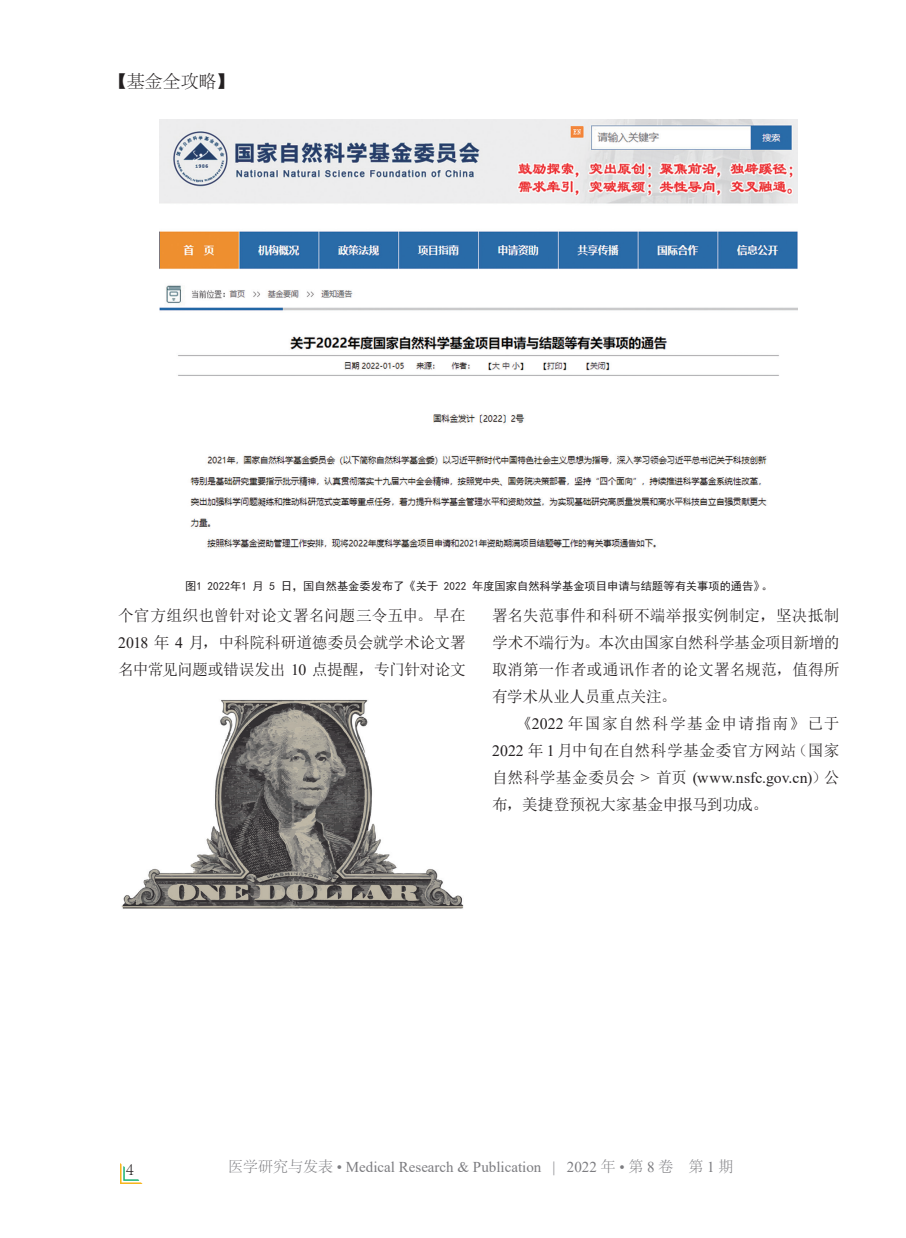
<style>
.page{position:relative;width:906px;height:1238px;background:#fff}
.page>*{position:absolute;margin:0;border:0;box-sizing:border-box;transform-origin:0 0}
.CenterFooter2{font:300 18px "Adobe Song Std";color:#231f20}
.Para{font:15.75px/27px "N Sim Sun";letter-spacing:-.01em;color:#231f20;text-align:justify}
.t1{font:15px "Times New Roman";color:#7c7c80}
.FigureCaption{font:11.25px "Sim Hei";color:#231f20}
.s1{font-family:"Times New Roman"}
.s2{font-family:"Adobe Song Std";font-weight:300}
</style>
<div class="page">
<svg style="left:120px;top:1163px;width:22px;height:20px"></svg>
<img style="left:160px;top:119px;width:638px;height:429px">
<img style="left:121px;top:699px;width:343px;height:210px">
<p class="CenterFooter2" style="left:109px;top:72px;width:128px">【基金全攻略】</p>
<p class="FigureCaption" style="left:185px;top:580px;width:589px">图1 2022年1 月 5 日，国自然基金委发布了《关于 2022 年度国家自然科学基金项目申请与结题等有关事项的通告》。</p>
<p class="Para" style="left:118px;top:601px;width:349px">个官方组织也曾针对论文署名问题三令五申。早在<span class="s1">2018</span> 年 <span class="s1">4</span> 月，中科院科研道德委员会就学术论文署名中常见问题或错误发出 <span class="s1">10</span> 点提醒，专门针对论文</p>
<p class="Para" style="left:492px;top:601px;width:349px">署名失范事件和科研不端举报实例制定，坚决抵制学术不端行为。本次由国家自然科学基金项目新增的取消第一作者或通讯作者的论文署名规范，值得所有学术从业人员重点关注。</p>
<p class="Para" style="left:492px;top:709px;width:349px;text-indent:24px">《<span class="s1">2022</span> 年国家自然科学基金申请指南》已于<span class="s1">2022</span> 年 <span class="s1">1</span> 月中旬在自然科学基金委官方网站（国家自然科学基金委员会 <span class="s1">&gt;</span> 首页 <span class="s1">(www.nsfc.gov.cn)</span>）公布，美捷登预祝大家基金申报马到功成。</p>
<p class="CenterFooter2" style="left:126px;top:1158px;width:10px">4</p>
<p class="t1" style="left:228px;top:1156px;width:507px"><span class="s2">医学研究与发表</span> • Medical Research &amp; Publication | 2022 <span class="s2">年</span> • <span class="s2">第</span> 8 <span class="s2">卷 第</span> 1 <span class="s2">期</span></p>
</div>
